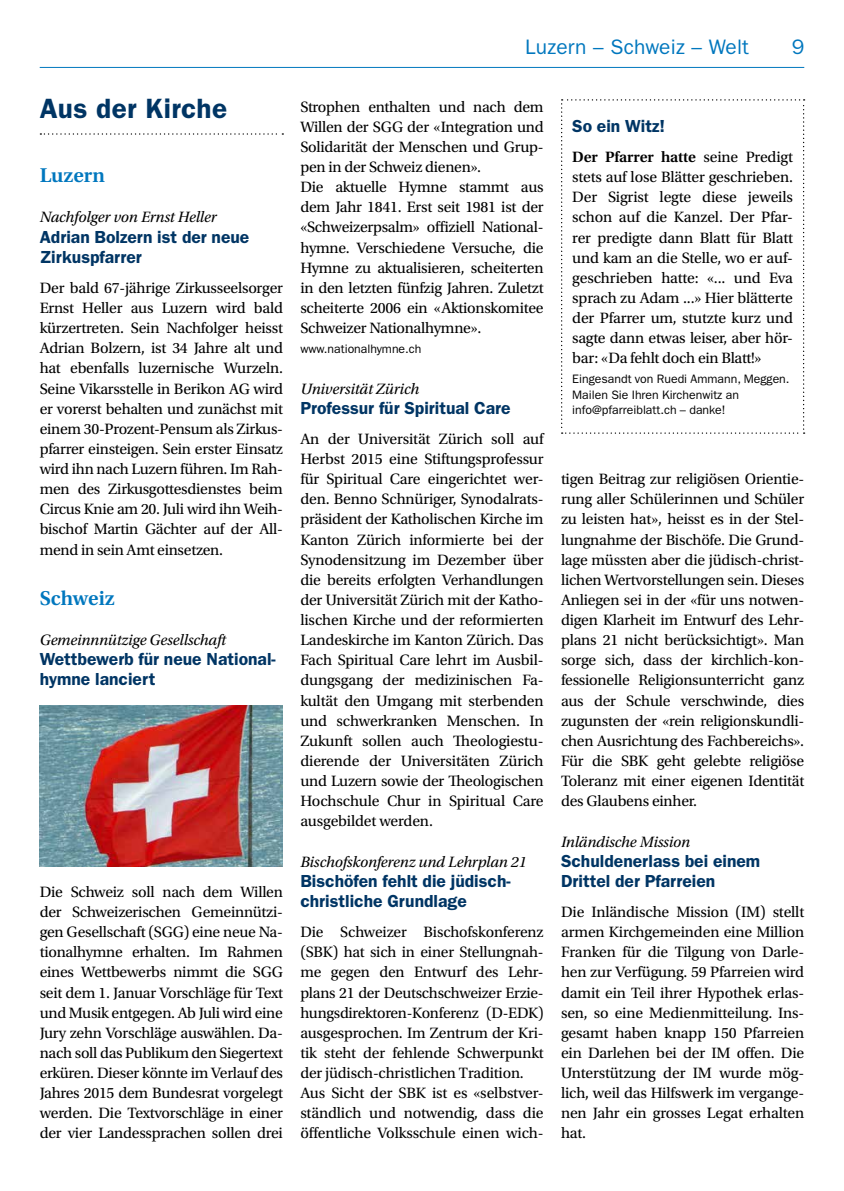
<style>
.page{position:relative;width:844px;height:1191px;background:#fff}
.page>*{position:absolute;margin:0;border:0;box-sizing:border-box;transform-origin:0 0}
.t1{font:600 28px "ITC Franklin Gothic Std";letter-spacing:.01em;color:#003564}
.t2{font:21px "ITC Franklin Gothic Std";letter-spacing:.01em;color:#0077be}
.t3{font:600 21px "Utopia Std";color:#0077be}
.t4{font:600 17.5px/20.1px "ITC Franklin Gothic Std";color:#003564}
.t5{font:15.75px/20.1px "Utopia Std";letter-spacing:-.015em;color:#000;text-align:justify}
.t6{font:italic 15.75px "Utopia Std";letter-spacing:-.01em;color:#000}
.t7{font:12.25px/15px "ITC Franklin Gothic Std";color:#000}
.s1{font-weight:600}
</style>
<div class="page">
<hr style="left:40px;top:67px;width:764px;height:1px;background:#0077be">
<svg style="left:561px;top:99px;width:243px;height:335px"></svg>
<svg style="left:40px;top:133px;width:243px;height:2px"></svg>
<img style="left:40px;top:706px;width:243px;height:160px">
<h2 class="t2" style="left:525px;top:35px;width:225px">Luzern – Schweiz – Welt</h2>
<h2 class="t2" style="left:791px;top:35px;width:14px">9</h2>
<h1 class="t1" style="left:40px;top:92px;width:189px">Aus der Kirche</h1>
<h2 class="t3" style="left:40px;top:163px;width:67px">Luzern</h2>
<p class="t6" style="left:40px;top:209px;width:178px">Nachfolger von Ernst Heller</p>
<p class="t4" style="left:40px;top:226px;width:211px">Adrian Bolzern ist der neue<br>Zirkuspfarrer</p>
<p class="t5" style="left:40px;top:278px;width:245px">Der bald 67-jährige Zirkusseelsorger Ernst Heller aus Luzern wird bald kürzertreten. Sein Nachfolger heisst Adrian Bolzern, ist 34 Jahre alt und hat ebenfalls luzernische Wurzeln.<br>Seine Vikarsstelle in Berikon AG wird er vorerst behalten und zunächst mit einem 30-Prozent-Pensum als Zirkus&shy;pfarrer einsteigen. Sein erster Einsatz wird ihn nach Luzern führen. Im Rah&shy;men des Zirkusgottesdienstes beim Circus Knie am 20. Juli wird ihn Weih&shy;bischof Martin Gächter auf der All&shy;mend in sein Amt einsetzen.</p>
<h2 class="t3" style="left:40px;top:586px;width:76px">Schweiz</h2>
<p class="t6" style="left:40px;top:631px;width:188px">Gemeinnnützige Gesellschaft</p>
<p class="t4" style="left:40px;top:649px;width:237px">Wettbewerb für neue National&shy;hymne lanciert</p>
<p class="t5" style="left:40px;top:882px;width:245px">Die Schweiz soll nach dem Willen der Schweizerischen Gemeinnützi&shy;gen Gesellschaft (SGG) eine neue Na&shy;tionalhymne erhalten. Im Rahmen eines Wettbewerbs nimmt die SGG seit dem 1. Januar Vorschläge für Text und Musik entgegen. Ab Juli wird eine Jury zehn Vorschläge auswählen. Da&shy;nach soll das Publikum den Siegertext erküren. Dieser könnte im Verlauf des Jahres 2015 dem Bundesrat vorgelegt werden. Die Textvorschläge in einer der vier Landessprachen sollen drei</p>
<p class="t5" style="left:300px;top:97px;width:245px;text-align:left">Strophen enthalten und nach dem Willen der SGG der «Integration und Solidarität der Menschen und Grup&shy;pen in der Schweiz dienen».<br>Die aktuelle Hymne stammt aus dem Jahr 1841. Erst seit 1981 ist der «Schweizerpsalm» offiziell National&shy;hymne. Verschiedene Versuche, die Hymne zu aktualisieren, scheiterten in den letzten fünfzig Jahren. Zuletzt scheiterte 2006 ein «Aktionskomitee Schweizer Nationalhymne».</p>
<p class="t7" style="left:300px;top:342px;width:122px">www.nationalhymne.ch</p>
<p class="t6" style="left:300px;top:380px;width:120px">Universität Zürich</p>
<p class="t4" style="left:300px;top:397px;width:212px">Professur für Spiritual Care</p>
<p class="t5" style="left:300px;top:429px;width:245px">An der Universität Zürich soll auf Herbst 2015 eine Stiftungsprofessur für Spiritual Care eingerichtet wer&shy;den. Benno Schnüriger, Synodalrats&shy;präsident der Katholischen Kirche im Kanton Zürich informierte bei der Synodensitzung im Dezember über die bereits erfolgten Verhandlungen der Universität Zürich mit der Katho&shy;lischen Kirche und der reformierten Landeskirche im Kanton Zürich. Das Fach Spiritual Care lehrt im Ausbil&shy;dungsgang der medizinischen Fa&shy;kultät den Umgang mit sterbenden und schwerkranken Menschen. In Zukunft sollen auch Theologiestu&shy;dierende der Universitäten Zürich und Luzern sowie der Theologischen Hochschule Chur in Spiritual Care ausgebildet werden.</p>
<p class="t6" style="left:300px;top:853px;width:228px">Bischofskonferenz und Lehrplan 21</p>
<p class="t4" style="left:300px;top:870px;width:212px">Bischöfen fehlt die jüdisch&shy;christliche Grundlage</p>
<p class="t5" style="left:300px;top:922px;width:245px;text-align:left">Die Schweizer Bischofskonferenz (SBK) hat sich in einer Stellungnah&shy;me gegen den Entwurf des Lehr&shy;plans 21 der Deutschschweizer Erzie&shy;hungsdirektoren-Konferenz (D-EDK) ausgesprochen. Im Zentrum der Kri&shy;tik steht der fehlende Schwerpunkt der jüdisch-christlichen Tradition.<br>Aus Sicht der SBK ist es «selbstver&shy;ständlich und notwendig, dass die öffentliche Volksschule einen wich-</p>
<p class="t4" style="left:572px;top:116px;width:94px">So ein Witz!</p>
<p class="t5" style="left:572px;top:147px;width:222px"><span class="s1">Der Pfarrer hatte</span> seine Predigt stets auf lose Blätter geschrieben.<br>Der Sigrist legte diese jeweils schon auf die Kanzel. Der Pfar&shy;rer predigte dann Blatt für Blatt und kam an die Stelle, wo er auf&shy;geschrieben hatte: «... und Eva sprach zu Adam ...» Hier blätterte der Pfarrer um, stutzte kurz und sagte dann etwas leiser, aber hör&shy;bar: «Da fehlt doch ein Blatt!»</p>
<p class="t7" style="left:572px;top:372px;width:219px">Eingesandt von Ruedi Ammann, Meggen.<br>Mailen Sie Ihren Kirchenwitz an info@pfarreiblatt.ch – danke!</p>
<p class="t5" style="left:561px;top:469px;width:245px">tigen Beitrag zur religiösen Orientie&shy;rung aller Schülerinnen und Schüler zu leisten hat», heisst es in der Stel&shy;lungnahme der Bischöfe. Die Grund&shy;lage müssten aber die jüdisch-christ&shy;lichen Wertvorstellungen sein. Dieses Anliegen sei in der «für uns notwen&shy;digen Klarheit im Entwurf des Lehr&shy;plans 21 nicht berücksichtigt». Man sorge sich, dass der kirchlich-kon&shy;fessionelle Religions unterricht ganz aus der Schule verschwinde, dies zugunsten der «rein religionskundli&shy;chen Ausrichtung des Fachbereichs».<br>Für die SBK geht gelebte religiöse Toleranz mit einer ei genen Identität des Glaubens einher.</p>
<p class="t6" style="left:561px;top:833px;width:131px">Inländische Mission</p>
<p class="t4" style="left:561px;top:850px;width:201px">Schuldenerlass bei einem<br>Drittel der Pfarreien</p>
<p class="t5" style="left:561px;top:902px;width:245px">Die Inländische Mission (IM) stellt armen Kirchgemeinden eine Million Franken für die Tilgung von Darle&shy;hen zur Verfügung. 59 Pfarreien wird damit ein Teil ihrer Hypothek erlas&shy;sen, so eine Medienmitteilung. Ins&shy;gesamt haben knapp 150 Pfarreien ein Darlehen bei der IM offen. Die Unterstützung der IM wurde mög&shy;lich, weil das Hilfswerk im vergange&shy;nen Jahr ein grosses Legat erhalten hat.</p>
</div>
